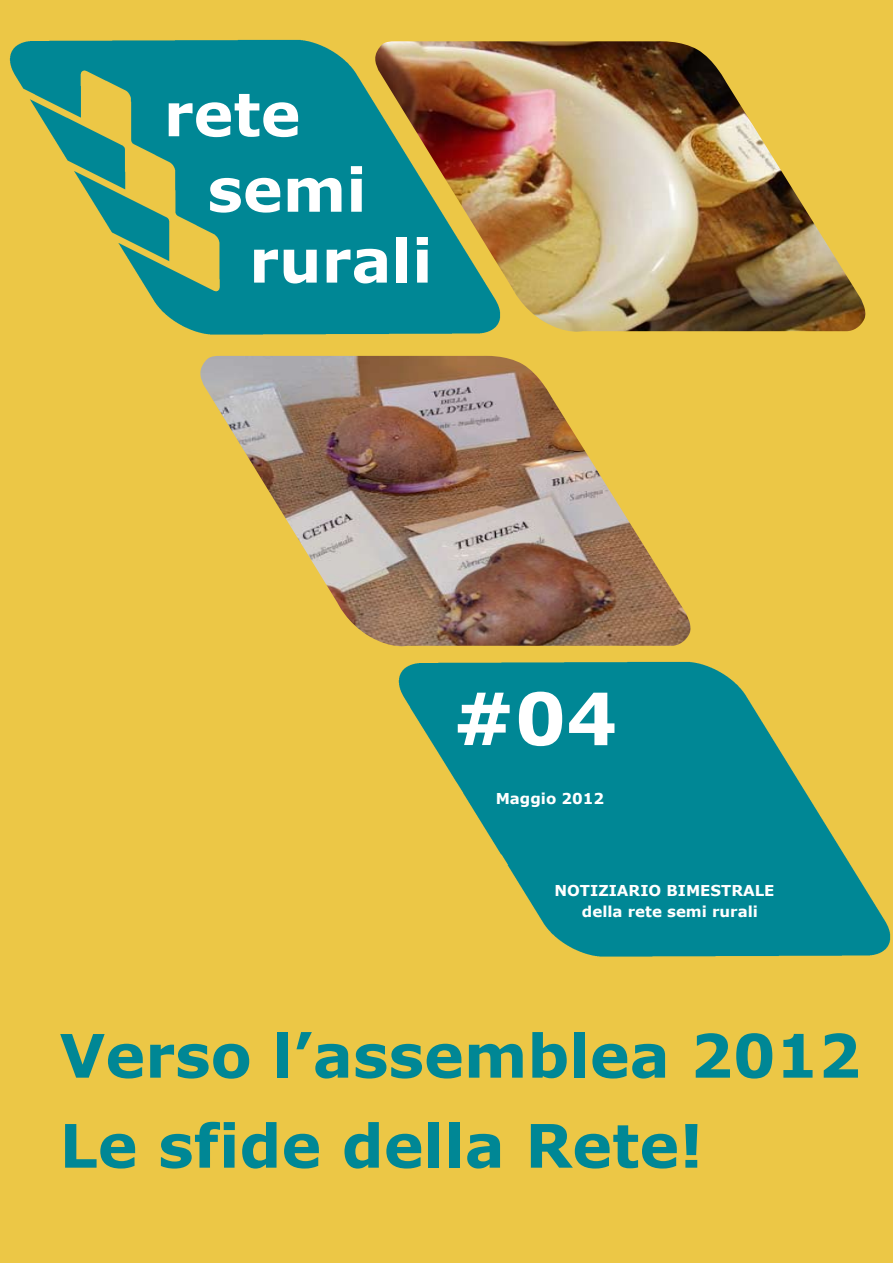
<style>
.page{position:relative;width:893px;height:1263px;background:#ecc746}
.page>*{position:absolute;margin:0;border:0;box-sizing:border-box;transform-origin:0 0}
.t1{font:700 72px "Verdana";color:#fff}
.t2{font:700 60px/90px "Verdana";color:#008795}
.t3{font:700 60px "Verdana";color:#fff}
.t4{font:700 15px/21px "Verdana";color:#fff}
</style>
<div class="page">
<img style="left:9px;top:39px;width:363px;height:296px">
<img style="left:398px;top:661px;width:493px;height:296px">
<div style="left:164px;top:90px;width:201px;height:59px;background:#008795"></div>
<div style="left:207px;top:166px;width:202px;height:58px;background:#008795"></div>
<div style="left:249px;top:237px;width:192px;height:75px;background:#008795"></div>
<img style="left:372px;top:41px;width:494px;height:293px">
<img style="left:200px;top:355px;width:491px;height:292px">
<h2 class="t3" style="left:164px;top:76px;width:138px">rete</h2>
<h2 class="t3" style="left:207px;top:152px;width:161px">semi</h2>
<h2 class="t3" style="left:249px;top:223px;width:185px">rurali</h2>
<h1 class="t1" style="left:452px;top:673px;width:166px">#04</h1>
<p class="t4" style="left:496px;top:787px;width:110px">Maggio 2012</p>
<p class="t4" style="left:582px;top:879px;width:194px;text-indent:-27px">NOTIZIARIO BIMESTRALE della rete semi rurali</p>
<h2 class="t2" style="left:60px;top:1009px;width:803px">Verso l’assemblea 2012<br>Le sfide della Rete!</h2>
</div>
